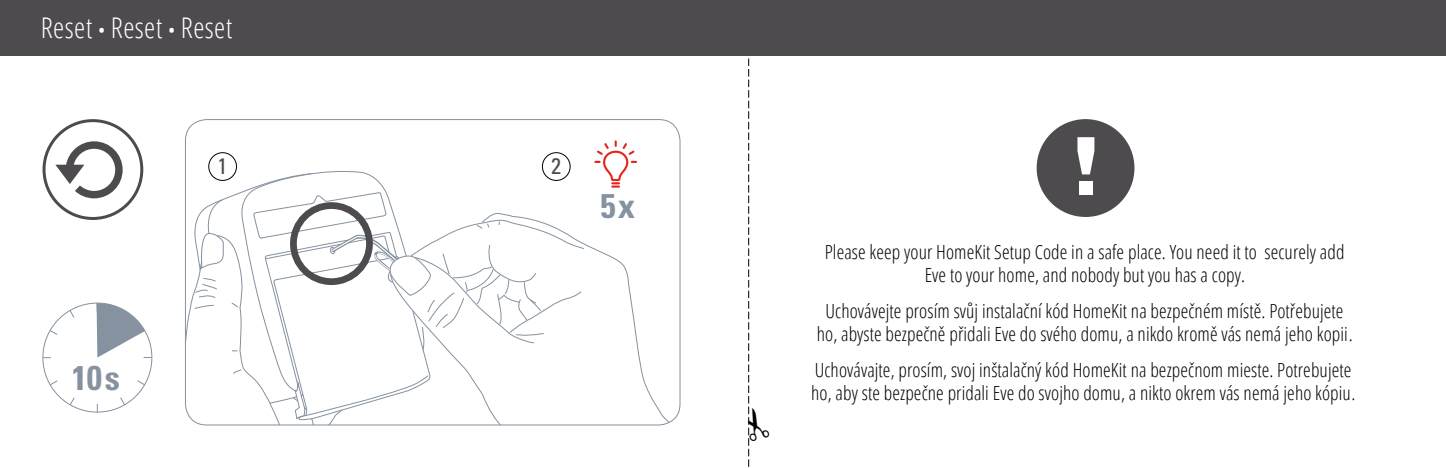
<style>
.page{position:relative;width:1446px;height:468px;background:#fff}
.page>*{position:absolute;margin:0;border:0;box-sizing:border-box;transform-origin:0 0}
.t1{font:700 condensed 34.2px "Univers LT Std";color:#86929f}
.t2{font:300 condensed 28.5px "Univers LT Std";color:#fff}
.t3{font:300 28.5px "Open Sans Condensed";letter-spacing:.015em;color:#fff}
.t4{font:condensed 22.5px "Univers LT Std";color:#4e4b4f}
.t5{font:300 19.5px/23.4px "Open Sans Condensed";letter-spacing:.005em;color:#000;text-align:center}
.s1{font-weight:400}
.s2{font-weight:400;font-size:21px}
.s3{font-size:21px}
</style>
<div class="page">
<div style="left:1036px;top:119px;width:98px;height:98px;background:#4e4b4f;border-radius:50%"></div>
<svg style="left:1077px;top:137px;width:17px;height:37px"></svg>
<div style="left:1079px;top:182px;width:14px;height:13px;background:#fff"></div>
<div style="left:43px;top:119px;width:100px;height:101px;border:3px solid #4e4b4f;border-radius:50%"></div>
<svg style="left:55px;top:141px;width:68px;height:57px"></svg>
<svg style="left:585px;top:244px;width:95px;height:181px"></svg>
<svg style="left:185px;top:172px;width:400px;height:253px"></svg>
<svg style="left:42px;top:302px;width:111px;height:111px"></svg>
<div style="left:290px;top:202px;width:83px;height:83px;border:7px solid #4e4b4f;border-radius:50%"></div>
<div style="left:209px;top:153px;width:27px;height:27px;background:#fff;border-radius:50%"></div>
<div style="left:208px;top:152px;width:29px;height:29px;border:1px solid #000;border-radius:50%"></div>
<div style="left:542px;top:153px;width:28px;height:27px;background:#fff;border-radius:50%"></div>
<div style="left:542px;top:152px;width:28px;height:29px;border:1px solid #000;border-radius:50%"></div>
<svg style="left:594px;top:140px;width:43px;height:48px"></svg>
<div style="left:0;top:0;width:765px;height:55px;background:#4e4b4f"></div>
<div style="left:680px;top:0;width:766px;height:55px;background:#4e4b4f"></div>
<svg style="left:745px;top:55px;width:25px;height:412px"></svg>
<h2 class="t2" style="left:59px;top:10px;width:228px"><span class="s1">eset</span> <span class="s2">•</span> Réinitialisation</h2>
<h2 class="t3" style="left:41px;top:14px;width:193px">Reset <span class="s3">•</span> Reset <span class="s3">•</span> Reset</h2>
<p class="t4" style="left:217px;top:152px;width:11px">1</p>
<p class="t4" style="left:551px;top:152px;width:11px">2</p>
<h1 class="t1" style="left:600px;top:185px;width:37px">5x</h1>
<h1 class="t1" style="left:72px;top:357px;width:50px">10s</h1>
<p class="t5" style="left:825px;top:241px;width:521px">Please keep your HomeKit Setup Code in a safe place. You need it to securely add<br>Eve to your home, and nobody but you has a copy.</p>
<p class="t5" style="left:817px;top:300px;width:537px">Uchovávejte prosím svůj instalační kód HomeKit na bezpečném místě. Potřebujete ho, abyste bezpečně přidali Eve do svého domu, a nikdo kromě vás nemá jeho kopii.</p>
<p class="t5" style="left:811px;top:359px;width:546px;text-align:left">Uchovávajte, prosím, svoj inštalačný kód HomeKit na bezpečnom mieste. Potrebujete ho, aby ste bezpečne pridali Eve do svojho domu, a nikto okrem vás nemá jeho kópiu.</p>
</div>
